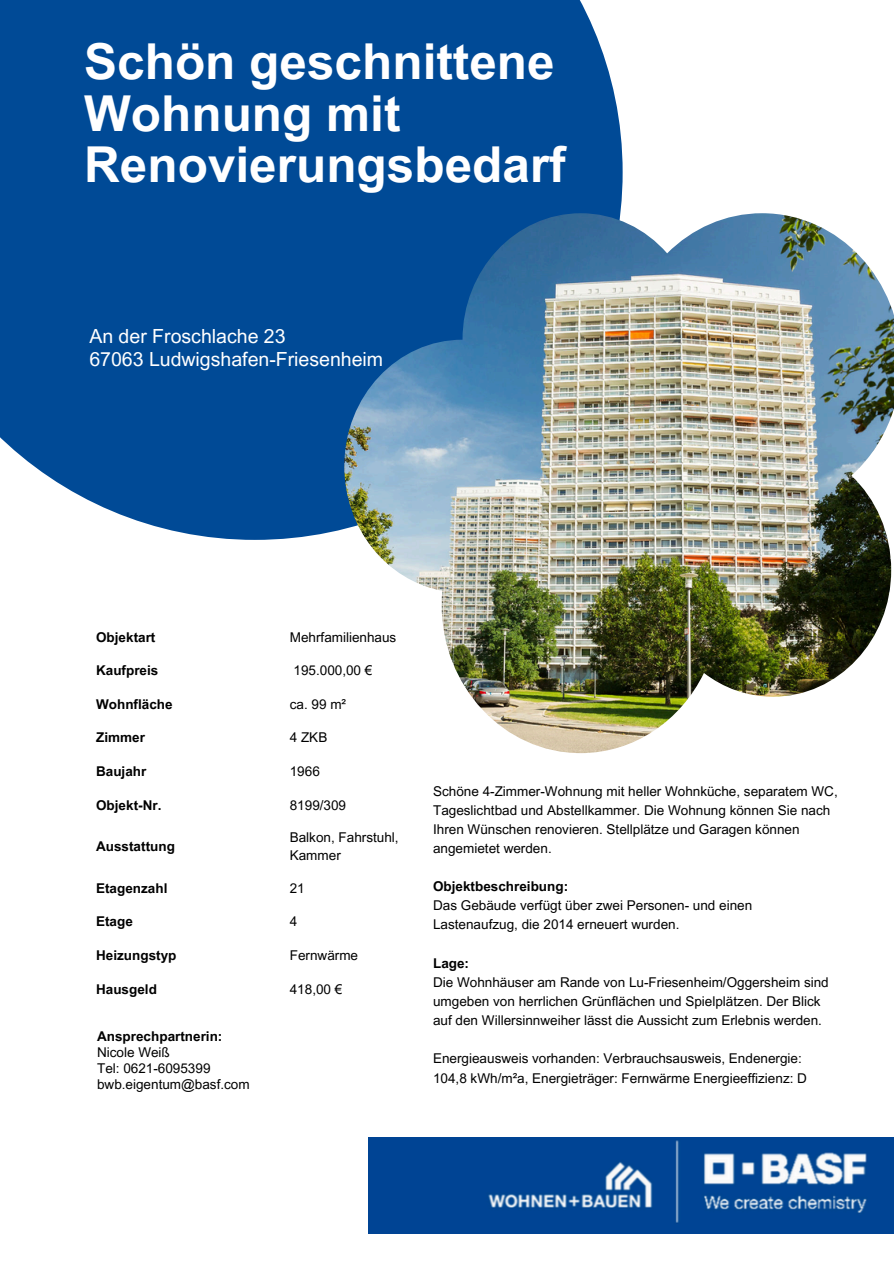
<style>
.page{position:relative;width:894px;height:1264px;background:#fff}
.page>*{position:absolute;margin:0;border:0;box-sizing:border-box;transform-origin:0 0}
.t1{font:700 49.5px/51.8px "Arial MT Pro";color:#fff}
.t2{font:19.5px/22.5px "Arial MT Pro";color:#fff}
.t3{font:13.5px/19.2px "Arial MT Pro";color:#000}
.t4{font:700 13.5px "Arial MT Pro";color:#000}
</style>
<div class="page">
<div style="left:0;top:0;width:622px;height:540px;background:#004a96"></div>
<img style="left:344px;top:213px;width:549px;height:540px">
<img style="left:369px;top:1137px;width:524px;height:95px">
<p class="t1" style="left:84px;top:42px;width:483px">Schön geschnittene<br>Wohnung mit<br>Renovierungsbedarf</p>
<p class="t2" style="left:89px;top:327px;width:295px">An der Froschlache 23<br>67063 Ludwigshafen-Friesenheim</p>
<h2 class="t4" style="left:96px;top:632px;width:61px">Objektart</h2>
<p class="t3" style="left:290px;top:629px;width:108px">Mehrfamilienhaus</p>
<p class="t4" style="left:96px;top:665px;width:64px">Kaufpreis</p>
<p class="t3" style="left:293px;top:662px;width:80px">195.000,00 €</p>
<p class="t4" style="left:96px;top:699px;width:78px">Wohnfläche</p>
<p class="t3" style="left:290px;top:696px;width:58px">ca. 99 m²</p>
<p class="t4" style="left:96px;top:732px;width:50px">Zimmer</p>
<p class="t3" style="left:290px;top:729px;width:39px">4 ZKB</p>
<p class="t4" style="left:96px;top:766px;width:52px">Baujahr</p>
<p class="t3" style="left:290px;top:763px;width:32px">1966</p>
<p class="t4" style="left:96px;top:799px;width:67px">Objekt-Nr.</p>
<p class="t3" style="left:290px;top:797px;width:58px">8199/309</p>
<p class="t4" style="left:96px;top:841px;width:80px">Ausstattung</p>
<p class="t3" style="left:290px;top:830px;width:110px;line-height:18px">Balkon, Fahrstuhl,<br>Kammer</p>
<p class="t4" style="left:96px;top:883px;width:73px">Etagenzahl</p>
<p class="t3" style="left:290px;top:880px;width:17px">21</p>
<p class="t4" style="left:96px;top:916px;width:38px">Etage</p>
<p class="t3" style="left:290px;top:913px;width:9px">4</p>
<p class="t4" style="left:96px;top:950px;width:82px">Heizungstyp</p>
<p class="t3" style="left:290px;top:947px;width:70px">Fernwärme</p>
<p class="t4" style="left:96px;top:983px;width:62px">Hausgeld</p>
<p class="t3" style="left:290px;top:981px;width:54px">418,00 €</p>
<p class="t4" style="left:97px;top:1031px;width:127px">Ansprechpartnerin:</p>
<p class="t3" style="left:97px;top:1044px;width:74px">Nicole Weiß</p>
<p class="t3" style="left:97px;top:1060px;width:115px">Tel: 0621-6095399</p>
<p class="t3" style="left:97px;top:1076px;width:154px">bwb.eigentum@basf.com</p>
<p class="t3" style="left:433px;top:783px;width:406px">Schöne 4-Zimmer-Wohnung mit heller Wohnküche, separatem WC, Tageslichtbad und Abstellkammer. Die Wohnung können Sie nach Ihren Wünschen renovieren. Stellplätze und Garagen können angemietet werden.</p>
<p class="t4" style="left:433px;top:881px;width:137px">Objektbeschreibung:</p>
<p class="t3" style="left:433px;top:897px;width:320px">Das Gebäude verfügt über zwei Personen- und einen<br>Lastenaufzug, die 2014 erneuert wurden.</p>
<p class="t4" style="left:433px;top:957px;width:38px">Lage:</p>
<p class="t3" style="left:433px;top:974px;width:397px">Die Wohnhäuser am Rande von Lu-Friesenheim/Oggersheim sind umgeben von herrlichen Grünflächen und Spielplätzen. Der Blick auf den Willersinnweiher lässt die Aussicht zum Erlebnis werden.</p>
<p class="t3" style="left:433px;top:1050px;width:375px">Energieausweis vorhanden: Verbrauchsausweis, Endenergie:<br>104,8 kWh/m²a, Energieträger: Fernwärme Energieeffizienz: D</p>
</div>
